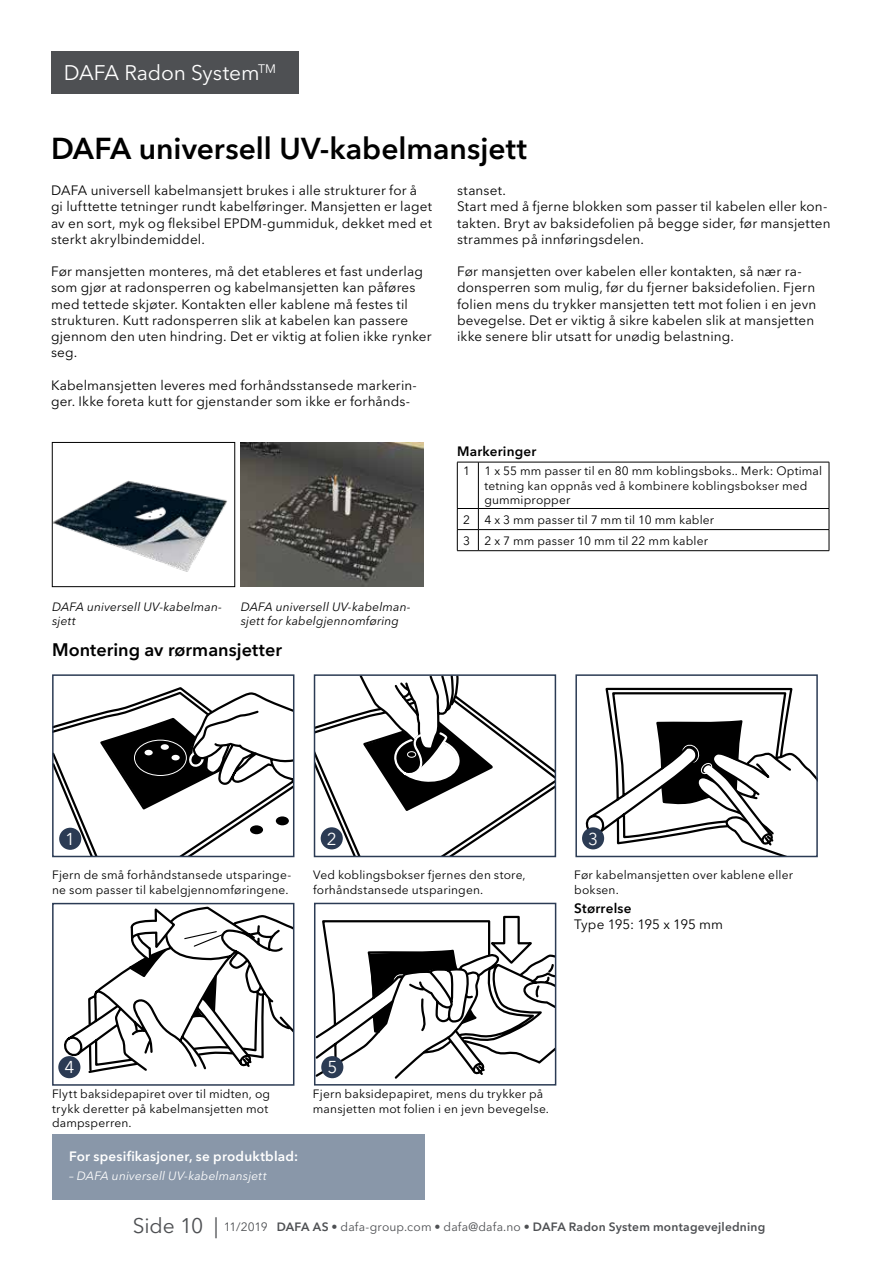
<style>
.page{position:relative;width:893px;height:1263px;background:#fff}
.page>*{position:absolute;margin:0;border:0;box-sizing:border-box;transform-origin:0 0}
.t1{font:600 30px "Avenir Next LT Pro";color:#000}
.t2{font:21px "Avenir Next LT Pro";letter-spacing:-.005em;color:#fff}
.t3{font:600 18px "Avenir Next LT Pro";color:#000}
.t4{font:17.1px "Avenir Next LT Pro";color:#fff}
.t5{font:13.5px/16.2px "Avenir Next LT Pro";letter-spacing:.01em;color:#000}
.t6{font:600 13.5px "Avenir Next LT Pro";letter-spacing:.015em;color:#fff}
.t7{font:600 13.5px "Avenir Next LT Pro";letter-spacing:.015em;color:#000}
.t8{font:13.5px "Avenir Next LT Pro";letter-spacing:-.01em;color:#000}
.t9{font:12px/14.4px "Avenir Next LT Pro";letter-spacing:.015em;color:#000}
.t10{font:italic 12px/14.4px "Avenir Next LT Pro";letter-spacing:.015em;color:#000}
.t11{font:600 12px "Avenir Next LT Pro";letter-spacing:.02em;color:#4e5053}
.t12{font:italic 12px "Avenir Next LT Pro";letter-spacing:.015em;color:#fff}
.s1{font-weight:400;font-size:21px}
.s2{font-weight:400}
</style>
<div class="page">
<div style="left:51px;top:51px;width:247px;height:43px;background:#4e5053"></div>
<div style="left:52px;top:1134px;width:372px;height:65px;background:#8997a9"></div>
<svg style="left:458px;top:462px;width:20px;height:1px"></svg>
<hr style="left:457px;top:462px;width:1px;height:46px;background:#000">
<hr style="left:478px;top:462px;width:351px;height:1px;background:#000">
<hr style="left:478px;top:462px;width:1px;height:46px;background:#000">
<hr style="left:829px;top:462px;width:1px;height:46px;background:#000">
<hr style="left:478px;top:508px;width:351px;height:1px;background:#000">
<hr style="left:478px;top:529px;width:351px;height:1px;background:#000">
<svg style="left:829px;top:509px;width:1px;height:41px"></svg>
<svg style="left:457px;top:508px;width:22px;height:43px"></svg>
<hr style="left:478px;top:550px;width:351px;height:1px;background:#000">
<img style="left:54px;top:480px;width:174px;height:92px">
<div style="left:52px;top:442px;width:183px;height:145px;border:1px solid #000"></div>
<img style="left:241px;top:442px;width:182px;height:145px">
<svg style="left:58px;top:906px;width:233px;height:173px"></svg>
<div style="left:52px;top:903px;width:242px;height:183px;border:2px solid #2b3b54"></div>
<svg style="left:317px;top:915px;width:236px;height:164px"></svg>
<div style="left:314px;top:903px;width:242px;height:182px;border:2px solid #2b3b54"></div>
<div style="left:58px;top:1056px;width:22px;height:22px;background:#2b3b54;border-radius:50%"></div>
<div style="left:321px;top:1056px;width:22px;height:22px;background:#2b3b54;border-radius:50%"></div>
<svg style="left:55px;top:688px;width:236px;height:166px"></svg>
<div style="left:52px;top:674px;width:242px;height:183px;border:2px solid #2b3b54"></div>
<svg style="left:317px;top:677px;width:236px;height:177px"></svg>
<div style="left:314px;top:674px;width:242px;height:183px;border:2px solid #2b3b54"></div>
<svg style="left:582px;top:689px;width:233px;height:165px"></svg>
<div style="left:575px;top:674px;width:243px;height:183px;border:2px solid #2b3b54"></div>
<div style="left:59px;top:828px;width:22px;height:22px;background:#2b3b54;border-radius:50%"></div>
<div style="left:321px;top:827px;width:22px;height:22px;background:#2b3b54;border-radius:50%"></div>
<div style="left:582px;top:827px;width:22px;height:22px;background:#2b3b54;border-radius:50%"></div>
<h2 class="t2" style="left:64px;top:60px;width:214px">DAFA Radon System<sup>TM</sup></h2>
<h1 class="t1" style="left:51px;top:130px;width:478px">DAFA universell UV-kabelmansjett</h1>
<p class="t5" style="left:51px;top:182px;width:383px">DAFA universell kabelmansjett brukes i alle strukturer for å gi lufttette tetninger rundt kabelføringer. Mansjetten er laget av en sort, myk og fleksibel EPDM-gummiduk, dekket med et sterkt akrylbindemiddel.</p>
<p class="t5" style="left:51px;top:263px;width:382px">Før mansjetten monteres, må det etableres et fast underlag som gjør at radonsperren og kabelmansjetten kan påføres med tettede skjøter. Kontakten eller kablene må festes til strukturen. Kutt radonsperren slik at kabelen kan passere gjennom den uten hindring. Det er viktig at folien ikke rynker seg.</p>
<p class="t5" style="left:51px;top:377px;width:367px">Kabelmansjetten leveres med forhåndsstansede markerin&shy;ger. Ikke foreta kutt for gjenstander som ikke er forhånds-</p>
<p class="t10" style="left:52px;top:599px;width:171px">DAFA universell UV-kabelman&shy;sjett</p>
<p class="t10" style="left:241px;top:599px;width:171px">DAFA universell UV-kabelman&shy;sjett for kabelgjennomføring</p>
<h3 class="t3" style="left:52px;top:639px;width:231px">Montering av rørmansjetter</h3>
<p class="t5" style="left:457px;top:182px;width:375px">stanset.<br>Start med å fjerne blokken som passer til kabelen eller kon&shy;takten. Bryt av baksidefolien på begge sider, før mansjetten strammes på innføringsdelen.</p>
<p class="t5" style="left:457px;top:263px;width:361px">Før mansjetten over kabelen eller kontakten, så nær ra&shy;donsperren som mulig, før du fjerner baksidefolien. Fjern folien mens du trykker mansjetten tett mot folien i en jevn bevegelse. Det er viktig å sikre kabelen slik at mansjetten ikke senere blir utsatt for unødig belastning.</p>
<p class="t7" style="left:457px;top:443px;width:81px">Markeringer</p>
<p class="t9" style="left:484px;top:464px;width:339px;text-indent:-21px">1 1 x 55 mm passer til en 80 mm koblingsboks.. Merk: Optimal tetning kan oppnås ved å kombinere koblingsbokser med gummipropper</p>
<p class="t9" style="left:463px;top:509px;width:252px;line-height:21.1px">2 4 x 3 mm passer til 7 mm til 10 mm kabler<br>3 2 x 7 mm passer 10 mm til 22 mm kabler</p>
<p class="t4" style="left:65px;top:829px;width:11px">1</p>
<p class="t4" style="left:327px;top:828px;width:11px">2</p>
<p class="t4" style="left:588px;top:828px;width:11px">3</p>
<p class="t9" style="left:52px;top:868px;width:241px">Fjern de små forhåndstansede utsparinge&shy;ne som passer til kabelgjennomføringene.</p>
<p class="t9" style="left:313px;top:868px;width:214px">Ved koblingsbokser fjernes den store, forhåndstansede utsparingen.</p>
<p class="t9" style="left:574px;top:868px;width:220px">Før kabelmansjetten over kablene eller boksen.</p>
<p class="t7" style="left:574px;top:900px;width:59px">Størrelse</p>
<p class="t8" style="left:574px;top:916px;width:150px">Type 195: 195 x 195 mm</p>
<p class="t4" style="left:64px;top:1057px;width:11px">4</p>
<p class="t4" style="left:327px;top:1057px;width:11px">5</p>
<p class="t9" style="left:52px;top:1087px;width:220px">Flytt baksidepapiret over til midten, og trykk deretter på kabelmansjetten mot dampsperren.</p>
<p class="t9" style="left:313px;top:1087px;width:238px">Fjern baksidepapiret, mens du trykker på mansjetten mot folien i en jevn bevegelse.</p>
<p class="t6" style="left:69px;top:1148px;width:230px">For spesifikasjoner, se produktblad:</p>
<p class="t12" style="left:69px;top:1168px;width:199px">– DAFA universell UV-kabelmansjett</p>
<p class="t11" style="left:133px;top:1219px;width:634px"><span class="s1">Side 10 |</span> <span class="s2">11/2019</span> DAFA AS • <span class="s2">dafa-group.com</span> • <span class="s2">dafa@dafa.no</span> • DAFA Radon System montagevejledning</p>
</div>
